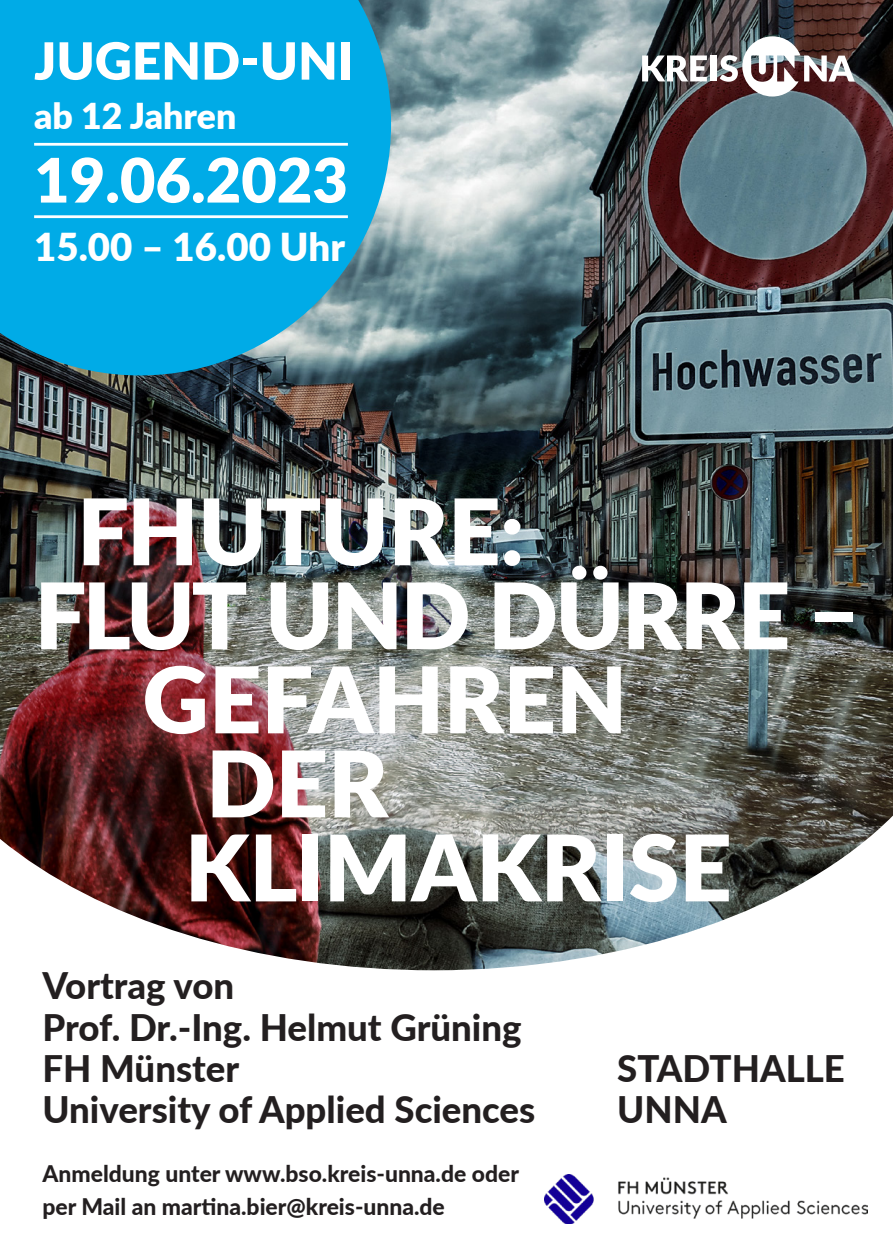
<style>
.page{position:relative;width:893px;height:1259px;background:#fff}
.page>*{position:absolute;margin:0;border:0;box-sizing:border-box;transform-origin:0 0}
.t1{font:900 91.8px "Lato";letter-spacing:-.005em;color:#fff}
.t2{font:900 91.8px "Lato";letter-spacing:-.025em;color:#fff}
.t3{font:900 61.2px "Lato";color:#fff}
.t4{font:900 51.3px "Lato";color:#fff}
.t5{font:900 38.4px "Lato";color:#fff}
.t6{font:800 36.6px/41.1px "Lato";color:#231f20}
.t7{font:900 35.7px "Lato";color:#fff}
.t8{font:800 22.8px/33.3px "Lato";color:#231f20}
</style>
<div class="page">
<img style="left:0;top:0;width:893px;height:970px">
<svg style="left:0;top:0;width:391px;height:375px;background:#0da6dc"></svg>
<hr style="left:34px;top:143px;width:314px;height:3px;background:#fff">
<hr style="left:34px;top:215px;width:314px;height:3px;background:#fff">
<img style="left:545px;top:1174px;width:322px;height:49px">
<svg style="left:642px;top:55px;width:65px;height:26px"></svg>
<div style="left:711px;top:55px;width:6px;height:26px;background:#fff"></div>
<svg style="left:720px;top:36px;width:135px;height:61px"></svg>
<p class="t4" style="left:34px;top:22px;width:321px">JUGEND-UNI</p>
<p class="t7" style="left:34px;top:89px;width:204px">ab 12 Jahren</p>
<p class="t3" style="left:34px;top:134px;width:315px">19.06.2023</p>
<p class="t5" style="left:34px;top:218px;width:312px">15.00 – 16.00 Uhr</p>
<p class="t1" style="left:77px;top:463px;width:449px">FHUTURE:</p>
<p class="t2" style="left:35px;top:547px;width:828px">FLUT UND DÜRRE –</p>
<p class="t1" style="left:142px;top:631px;width:486px">GEFAHREN</p>
<p class="t1" style="left:206px;top:715px;width:184px">DER</p>
<p class="t1" style="left:185px;top:799px;width:548px">KLIMAKRISE</p>
<p class="t6" style="left:43px;top:964px;width:193px">Vortrag von</p>
<p class="t6" style="left:43px;top:1005px;width:481px">Prof. Dr.-Ing. Helmut Grüning</p>
<p class="t6" style="left:43px;top:1046px;width:494px">FH Münster<br>University of Applied Sciences</p>
<p class="t8" style="left:43px;top:1155px;width:478px">Anmeldung unter www.bso.kreis-unna.de oder per Mail an martina.bier@kreis-unna.de</p>
<p class="t6" style="left:617px;top:1046px;width:229px">STADTHALLE<br>UNNA</p>
</div>
